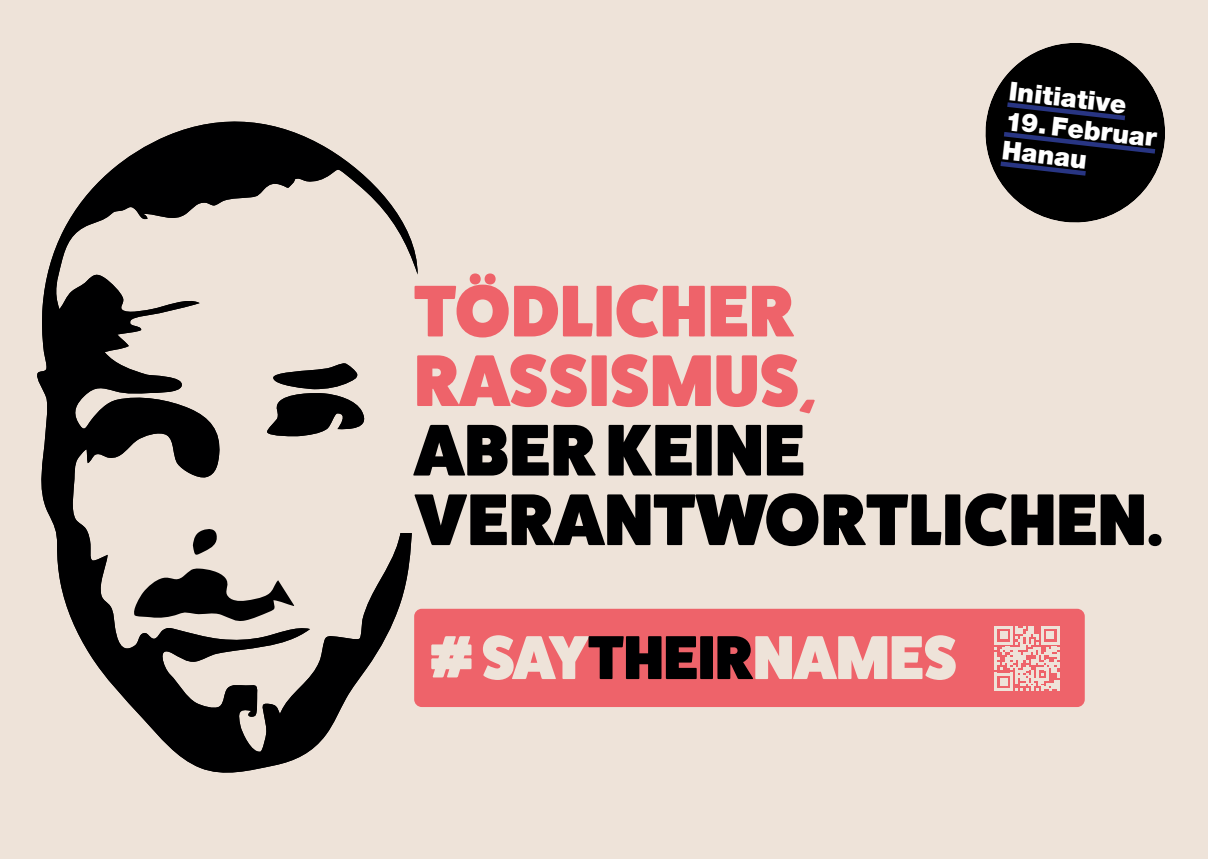
<style>
.page{position:relative;width:1208px;height:859px;background:#eee3d9}
.page>*{position:absolute;margin:0;border:0;box-sizing:border-box;transform-origin:0 0}
.t1{font:800 73.4px/69.5px "Fat Frank";letter-spacing:.01em;color:#000001}
.t2{font:800 73.4px/69.5px "Fat Frank";letter-spacing:.01em;color:#ee636a}
.t3{font:800 62.1px "Fat Frank";color:#eee3d9}
.t4{font:900 26px/30.1px "Helvetica Neue";color:#fff}
.s1{font-size:88px}
.s2{color:#000001}
</style>
<div class="page">
<svg style="left:37px;top:121px;width:387px;height:652px"></svg>
<svg style="left:157px;top:412px;width:14px;height:24px"></svg>
<svg style="left:266px;top:363px;width:105px;height:73px"></svg>
<svg style="left:985px;top:43px;width:180px;height:180px"></svg>
<div style="left:381px;top:431px;width:230px;height:101px;background:#eee3d9"></div>
<div style="left:381px;top:339px;width:280px;height:110px;background:#eee3d9"></div>
<div style="left:414px;top:609px;width:670px;height:98px;background:#ee636a;border-radius:8px"></div>
<svg style="left:994px;top:626px;width:65px;height:65px"></svg>
<p class="t4" style="left:1011px;top:75px;width:120px;rotate:7deg">Initiative</p>
<p class="t4" style="left:1007px;top:105px;width:153px;rotate:7deg">19. Februar<br>Hanau</p>
<p class="t2" style="left:414px;top:277px;width:402px">TÖDLICHER<br>RASSISMUS,</p>
<p class="t1" style="left:414px;top:416px;width:750px">ABER KEINE<br>VERANTWORTLICHEN.</p>
<p class="t3" style="left:428px;top:623px;width:530px"><span class="s1">#</span>SAY<span class="s2">THEIR</span>NAMES</p>
</div>
